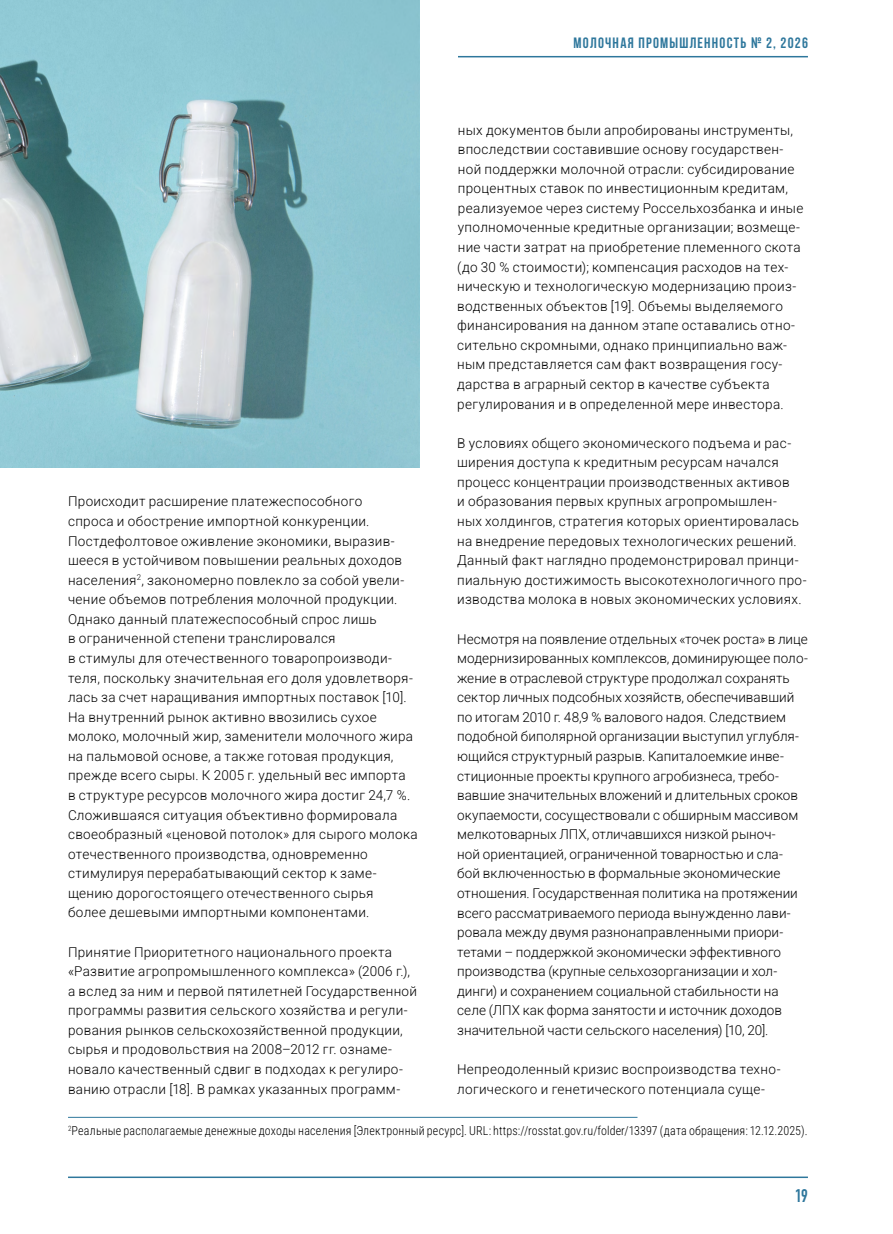
<style>
.page{position:relative;width:893px;height:1234px;background:#fff}
.page>*{position:absolute;margin:0;border:0;box-sizing:border-box;transform-origin:0 0}
.t1{font:700 18px "DIN Condensed";color:#2e779c}
.t2{font:700 15px "Bebas Neue";letter-spacing:.08em;color:#2e779c}
.t3{font:300 13.5px/19.5px "Roboto";letter-spacing:.02em;color:#000}
.t4{font:300 12.3px "Roboto Condensed";letter-spacing:.015em;color:#000}
.s1{font-family:"DIN Condensed"}
</style>
<div class="page">
<hr style="left:68px;top:56px;width:740px;height:1px;background:#2e779c">
<hr style="left:68px;top:1176px;width:740px;height:1px;background:#2e779c">
<div style="left:420px;top:1px;width:38px;height:220px;background:#fff"></div>
<hr style="left:68px;top:1116px;width:569px;height:1px;background:#2e779c">
<img style="left:0;top:0;width:420px;height:467px">
<p class="t2" style="left:573px;top:34px;width:236px">Молочная промышленность <span class="s1">№</span> 2, 2026</p>
<p class="t3" style="left:457px;top:119px;width:348px">ных документов были апробированы инструменты, впоследствии составившие основу государствен&shy;ной поддержки молочной отрасли: субсидирование процентных ставок по инвестиционным кредитам, реализуемое через систему Россельхозбанка и иные уполномоченные кредитные организации; возмеще&shy;ние части затрат на приобретение племенного скота (до 30 % стоимости); компенсация расходов на тех&shy;ническую и технологическую модернизацию произ&shy;водственных объектов [19]. Объемы выделяемого финансирования на данном этапе оставались отно&shy;сительно скромными, однако принципиально важ&shy;ным представляется сам факт возвращения госу&shy;дарства в аграрный сектор в качестве субъекта регулирования и в определенной мере инвестора.</p>
<p class="t3" style="left:457px;top:432px;width:351px">В условиях общего экономического подъема и рас&shy;ширения доступа к кредитным ресурсам начался процесс концентрации производственных активов<br>и образования первых крупных агропромышлен-<br>ных холдингов, стратегия которых ориентировалась на внедрение передовых технологических решений.<br>Данный факт наглядно продемонстрировал принци&shy;пиальную достижимость высокотехнологичного про&shy;изводства молока в новых экономических условиях.</p>
<p class="t3" style="left:457px;top:628px;width:352px">Несмотря на появление отдельных «точек роста» в лице модернизированных комплексов, доминирующее поло&shy;жение в отраслевой структуре продолжал сохранять сектор личных подсобных хозяйств, обеспечивавший по итогам 2010 г. 48,9 % валового надоя. Следствием подобной биполярной организации выступил углубля&shy;ющийся структурный разрыв. Капиталоемкие инве&shy;стиционные проекты крупного агробизнеса, требо&shy;вавшие значительных вложений и длительных сроков окупаемости, сосуществовали с обширным массивом мелкотоварных ЛПХ, отличавшихся низкой рыноч-<br>ной ориентацией, ограниченной товарностью и сла&shy;бой включенностью в формальные экономические отношения. Государственная политика на протяжении всего рассматриваемого периода вынужденно лави&shy;ровала между двумя разнонаправленными приори&shy;тетами – поддержкой экономически эффективного производства (крупные сельхозорганизации и хол&shy;динги) и сохранением социальной стабильности на селе (ЛПХ как форма занятости и источник доходов значительной части сельского населения) [10, 20].</p>
<p class="t3" style="left:457px;top:1058px;width:325px">Непреодоленный кризис воспроизводства техно&shy;логического и генетического потенциала суще-</p>
<p class="t4" style="left:68px;top:1121px;width:741px"><sup>2</sup>Реальные располагаемые денежные доходы населения [Электронный ресурс]. URL: https://rosstat.gov.ru/folder/13397 (дата обращения: 12.12.2025).</p>
<p class="t3" style="left:68px;top:491px;width:351px">Происходит расширение платежеспособного<br>спроса и обострение импортной конкуренции.<br>Постдефолтовое оживление экономики, выразив&shy;шееся в устойчивом повышении реальных доходов населения<sup>2</sup>, закономерно повлекло за собой увели&shy;чение объемов потребления молочной продукции.<br>Однако данный платежеспособный спрос лишь<br>в ограниченной степени транслировался<br>в стимулы для отечественного товаропроизводи&shy;теля, поскольку значительная его доля удовлетворя&shy;лась за счет наращивания импортных поставок [10].<br>На внутренний рынок активно ввозились сухое молоко, молочный жир, заменители молочного жира на пальмовой основе, а также готовая продукция, прежде всего сыры. К 2005 г. удельный вес импорта<br>в структуре ресурсов молочного жира достиг 24,7 %.<br>Сложившаяся ситуация объективно формировала своеобразный «ценовой потолок» для сырого молока отечественного производства, одновременно стимулируя перерабатывающий сектор к заме&shy;щению дорогостоящего отечественного сырья<br>более дешевыми импортными компонентами.</p>
<p class="t3" style="left:68px;top:941px;width:351px">Принятие Приоритетного национального проекта «Развитие агропромышленного комплекса» (2006 г.), а вслед за ним и первой пятилетней Государственной программы развития сельского хозяйства и регули&shy;рования рынков сельскохозяйственной продукции, сырья и продовольствия на 2008–2012 гг. ознаме&shy;новало качественный сдвиг в подходах к регулиро&shy;ванию отрасли [18]. В рамках указанных программ-</p>
<h1 class="t1" style="left:795px;top:1183px;width:14px">19</h1>
</div>
